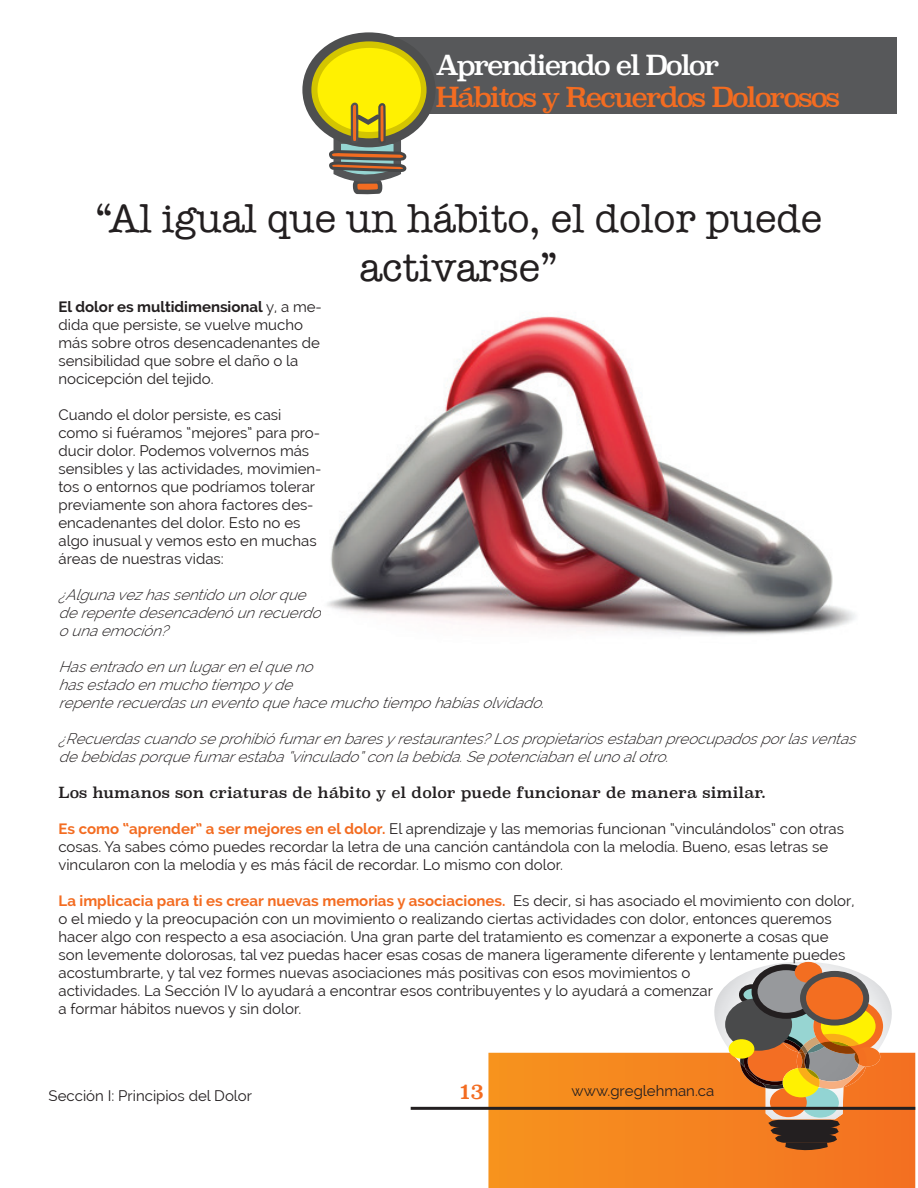
<style>
.page{position:relative;width:918px;height:1188px;background:#fff}
.page>*{position:absolute;margin:0;border:0;box-sizing:border-box;transform-origin:0 0}
.t1{font:40.5px/48.6px "American Typewriter";color:#231f20;text-align:center}
.t2{font:27px "Superclarendon Rg";letter-spacing:-.08em;color:#f36c21}
.t3{font:27px "Superclarendon Rg";letter-spacing:-.08em;color:#fff}
.t4{font:21px "Superclarendon Rg";color:#f36c21}
.t5{font:15px/18px "Raleway";color:#231f20}
.t6{font:italic 300 15px/18px "Raleway";color:#231f20}
.t7{font:15px "Superclarendon Rg";color:#231f20}
.s1{font-weight:700}
.s2{font-weight:700;color:#f36c21}
</style>
<div class="page">
<svg style="left:488px;top:1053px;width:427px;height:135px"></svg>
<svg style="left:684px;top:962px;width:232px;height:190px"></svg>
<div style="left:803px;top:974px;width:63px;height:49px;background:#f36e21;border-radius:50%"></div>
<div style="left:800px;top:971px;width:69px;height:55px;border:6px solid #4b4c4d;border-radius:50%"></div>
<hr style="left:411px;top:1107px;width:504px;height:3px;background:#231f20">
<div style="left:391px;top:37px;width:506px;height:77px;background:#57585a"></div>
<svg style="left:307px;top:37px;width:124px;height:106px"></svg>
<div style="left:302px;top:32px;width:134px;height:115px;border:9px solid #4e4f50;border-radius:50%"></div>
<div style="left:318px;top:48px;width:103px;height:84px;background:#fff101;border-radius:50%"></div>
<svg style="left:327px;top:32px;width:80px;height:163px"></svg>
<img style="left:327px;top:316px;width:529px;height:319px">
<h2 class="t3" style="left:436px;top:49px;width:286px">Aprendiendo el Dolor</h2>
<h2 class="t2" style="left:436px;top:81px;width:406px">Hábitos y Recuerdos Dolorosos</h2>
<h1 class="t1" style="left:95px;top:195px;width:729px">“Al igual que un hábito, el dolor puede activarse”</h1>
<p class="t5" style="left:58px;top:298px;width:265px"><span class="s1">El dolor es multidimensional</span> y, a me&shy;dida que persiste, se vuelve mucho más sobre otros desencadenantes de sensibilidad que sobre el daño o la nocicepción del tejido.</p>
<p class="t5" style="left:58px;top:406px;width:265px">Cuando el dolor persiste, es casi como si fuéramos “mejores” para pro&shy;ducir dolor. Podemos volvernos más sensibles y las actividades, movimien&shy;tos o entornos que podríamos tolerar previamente son ahora factores des&shy;encadenantes del dolor. Esto no es algo inusual y vemos esto en muchas áreas de nuestras vidas:</p>
<p class="t6" style="left:58px;top:586px;width:270px">¿Algunavezhassentidounolorque derepentedesencadenóunrecuerdo ounaemoción?</p>
<p class="t6" style="left:59px;top:658px;width:493px">Hasentradoenunlugarenelqueno hasestadoenmuchotiempoyde repenterecuerdasuneventoquehacemuchotiempohabíasolvidado.</p>
<p class="t6" style="left:59px;top:730px;width:804px">¿Recuerdascuandoseprohibiófumarenbaresyrestaurantes?Lospropietariosestabanpreocupadosporlasventas debebidasporquefumarestaba“vinculado”conlabebida.Sepotenciabanelunoalotro.</p>
<p class="t7" style="left:58px;top:783px;width:709px">Los humanos son criaturas de hábito y el dolor puede funcionar de manera similar.</p>
<p class="t5" style="left:58px;top:820px;width:787px"><span class="s2">Es como “aprender” a ser mejores en el dolor.</span> El aprendizaje y las memorias funcionan “vinculándolos” con otras cosas. Ya sabes cómo puedes recordar la letra de una canción cantándola con la melodía. Bueno, esas letras se vincularon con la melodía y es más fácil de recordar. Lo mismo con dolor.</p>
<p class="t5" style="left:58px;top:892px;width:798px"><span class="s2">La implicacia para ti es crear nuevas memorias y asociaciones.</span> Es decir, si has asociado el movimiento con dolor, o el miedo y la preocupación con un movimiento o realizando ciertas actividades con dolor, entonces queremos hacer algo con respecto a esa asociación. Una gran parte del tratamiento es comenzar a exponerte a cosas que son levemente dolorosas, tal vez puedas hacer esas cosas de manera ligeramente diferente y lentamente puedes acostumbrarte, y tal vez formes nuevas asociaciones más positivas con esos movimientos o<br>actividades. La Sección IV lo ayudará a encontrar esos contribuyentes y lo ayudará a comenzar<br>a formar hábitos nuevos y sin dolor.</p>
<p class="t5" style="left:49px;top:1087px;width:205px">Sección I: Principios del Dolor</p>
<h3 class="t4" style="left:460px;top:1078px;width:25px">13</h3>
<p class="t5" style="left:572px;top:1081px;width:144px">www.greglehman.ca</p>
</div>
